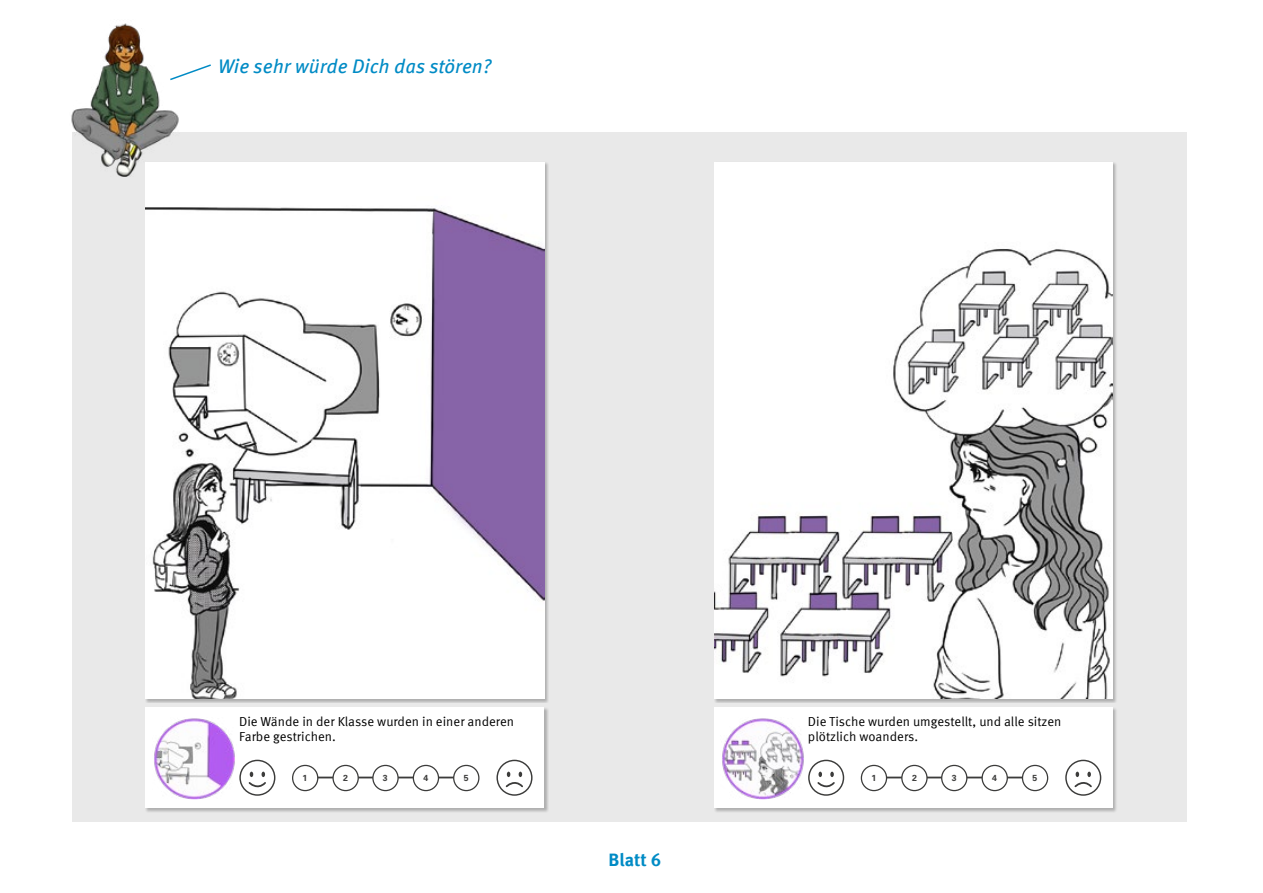
<style>
.page{position:relative;width:1263px;height:893px;background:#fff}
.page>*{position:absolute;margin:0;border:0;box-sizing:border-box;transform-origin:0 0}
.t1{font:italic 19.65px "Meta Pro";color:#008bc5}
.t2{font:700 18px "Meta Pro";color:#008bc5}
.t3{font:13.05px/14.9px "Meta Pro";color:#000}
.t4{font:700 8.7px "Univers";color:#3c3c3b}
</style>
<div class="page">
<div style="left:72px;top:132px;width:557px;height:689px;background:#e9e9e9"></div>
<div style="left:145px;top:707px;width:403px;height:105px;background:#000;opacity:.25"></div>
<div style="left:146px;top:707px;width:398px;height:101px;background:#fff"></div>
<hr style="left:306px;top:777px;width:162px;height:1px;background:#3c3c3b">
<div style="left:293px;top:765px;width:25px;height:26px;background:#fff;border-radius:50%"></div>
<div style="left:292px;top:765px;width:26px;height:26px;border:1px solid #3c3c3b;border-radius:50%"></div>
<div style="left:413px;top:765px;width:25px;height:26px;background:#fff;border-radius:50%"></div>
<div style="left:413px;top:765px;width:26px;height:26px;border:1px solid #3c3c3b;border-radius:50%"></div>
<div style="left:454px;top:765px;width:25px;height:26px;background:#fff;border-radius:50%"></div>
<div style="left:453px;top:765px;width:26px;height:26px;border:1px solid #3c3c3b;border-radius:50%"></div>
<div style="left:333px;top:765px;width:25px;height:26px;background:#fff;border-radius:50%"></div>
<div style="left:332px;top:765px;width:27px;height:26px;border:1px solid #3c3c3b;border-radius:50%"></div>
<div style="left:373px;top:765px;width:25px;height:26px;background:#fff;border-radius:50%"></div>
<div style="left:372px;top:765px;width:27px;height:26px;border:1px solid #3c3c3b;border-radius:50%"></div>
<svg style="left:239px;top:760px;width:36px;height:36px"></svg>
<svg style="left:496px;top:760px;width:36px;height:36px"></svg>
<img style="left:154px;top:718px;width:81px;height:81px">
<img style="left:146px;top:162px;width:398px;height:537px">
<svg style="left:180px;top:64px;width:31px;height:13px"></svg>
<img style="left:71px;top:23px;width:109px;height:154px">
<div style="left:629px;top:132px;width:558px;height:689px;background:#e9e9e9"></div>
<div style="left:714px;top:707px;width:403px;height:105px;background:#000;opacity:.25"></div>
<div style="left:715px;top:707px;width:398px;height:101px;background:#fff"></div>
<hr style="left:875px;top:777px;width:161px;height:1px;background:#3c3c3b">
<div style="left:861px;top:765px;width:25px;height:26px;background:#fff;border-radius:50%"></div>
<div style="left:861px;top:765px;width:26px;height:26px;border:1px solid #3c3c3b;border-radius:50%"></div>
<div style="left:982px;top:765px;width:25px;height:26px;background:#fff;border-radius:50%"></div>
<div style="left:981px;top:765px;width:27px;height:26px;border:1px solid #3c3c3b;border-radius:50%"></div>
<div style="left:1022px;top:765px;width:26px;height:26px;background:#fff;border-radius:50%"></div>
<div style="left:1022px;top:765px;width:26px;height:26px;border:1px solid #3c3c3b;border-radius:50%"></div>
<div style="left:902px;top:765px;width:25px;height:26px;background:#fff;border-radius:50%"></div>
<div style="left:901px;top:765px;width:27px;height:26px;border:1px solid #3c3c3b;border-radius:50%"></div>
<div style="left:942px;top:765px;width:25px;height:26px;background:#fff;border-radius:50%"></div>
<div style="left:941px;top:765px;width:26px;height:26px;border:1px solid #3c3c3b;border-radius:50%"></div>
<svg style="left:808px;top:760px;width:36px;height:36px"></svg>
<svg style="left:1065px;top:760px;width:36px;height:36px"></svg>
<img style="left:722px;top:718px;width:82px;height:81px">
<img style="left:715px;top:162px;width:398px;height:537px">
<h1 class="t1" style="left:218px;top:51px;width:275px">Wie sehr würde Dich das stören?</h1>
<p class="t3" style="left:239px;top:714px;width:276px">Die Wände in der Klasse wurden in einer anderen<br>Farbe gestrichen.</p>
<p class="t4" style="left:303px;top:773px;width:6px">1</p>
<p class="t4" style="left:343px;top:773px;width:6px">2</p>
<p class="t4" style="left:383px;top:773px;width:6px">3</p>
<p class="t4" style="left:423px;top:773px;width:6px">4</p>
<p class="t4" style="left:464px;top:773px;width:6px">5</p>
<h2 class="t2" style="left:609px;top:846px;width:54px">Blatt 6</h2>
<p class="t3" style="left:808px;top:714px;width:255px">Die Tische wurden umgestellt, und alle sitzen plötzlich woanders.</p>
<p class="t4" style="left:871px;top:773px;width:6px">1</p>
<p class="t4" style="left:912px;top:773px;width:6px">2</p>
<p class="t4" style="left:952px;top:773px;width:6px">3</p>
<p class="t4" style="left:992px;top:773px;width:6px">4</p>
<p class="t4" style="left:1032px;top:773px;width:6px">5</p>
</div>
